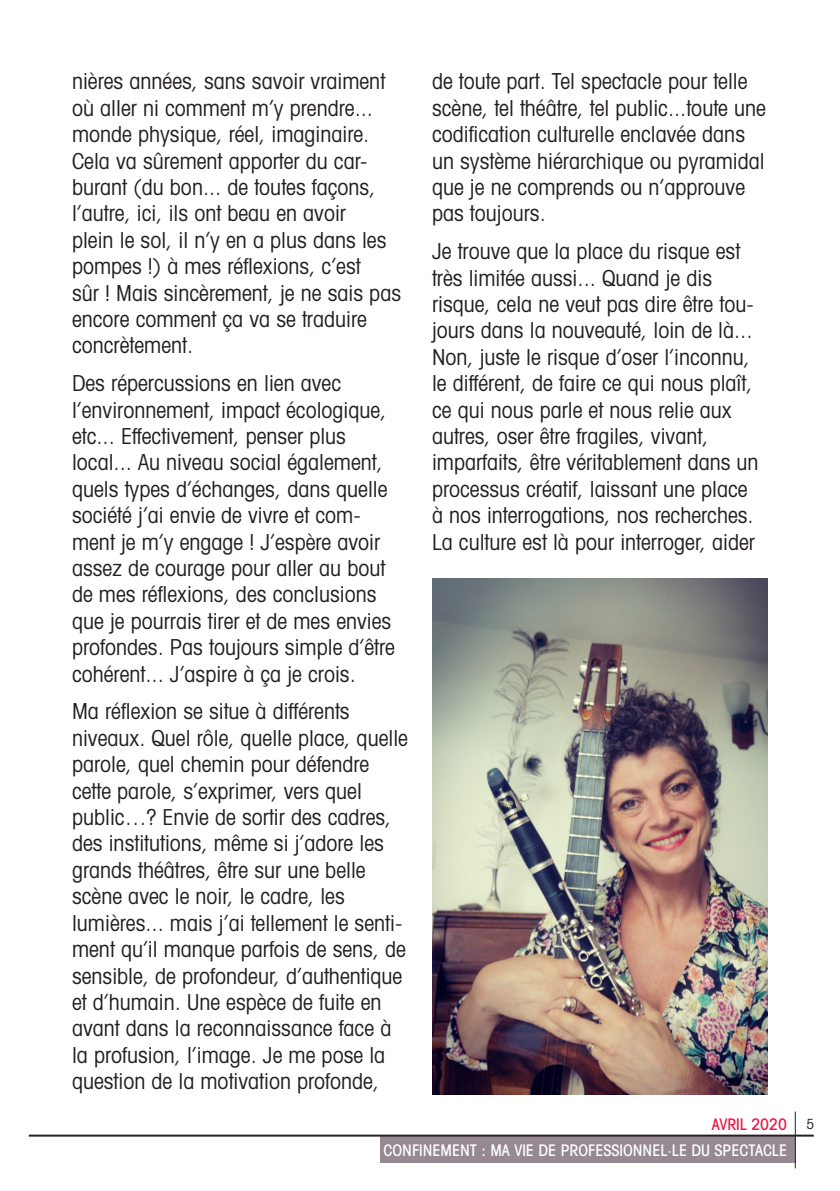
<style>
.page{position:relative;width:840px;height:1191px;background:#fff}
.page>*{position:absolute;margin:0;border:0;box-sizing:border-box;transform-origin:0 0}
.Réponses{font:condensed 22px/26.4px "Avant Garde";color:#231f20}
.t1{font:500 condensed 16px "Avant Garde";color:#fff}
.t2{font:500 condensed 16px "Avant Garde";color:#ed1845}
.s1{font-weight:400;font-size:14px;color:#252020}
</style>
<div class="page">
<img style="left:432px;top:578px;width:335px;height:516px">
<div style="left:380px;top:1135px;width:415px;height:27px;background:#968993"></div>
<hr style="left:794px;top:1111px;width:1px;height:57px;background:#252020">
<hr style="left:29px;top:1134px;width:784px;height:2px;background:#252020">
<p class="Réponses" style="left:72px;top:68px;width:330px">nières années, sans savoir vraiment où aller ni comment m’y prendre... monde physique, réel, imaginaire.<br>Cela va sûrement apporter du car&shy;burant (du bon... de toutes façons, l’autre, ici, ils ont beau en avoir<br>plein le sol, il n’y en a plus dans les pompes !) à mes réflexions, c’est<br>sûr ! Mais sincèrement, je ne sais pas encore comment ça va se traduire concrètement.</p>
<p class="Réponses" style="left:72px;top:369px;width:324px">Des répercussions en lien avec l’environnement, impact écologique, etc... Effectivement, penser plus local... Au niveau social également, quels types d’échanges, dans quelle société j’ai envie de vivre et com&shy;ment je m’y engage ! J’espère avoir assez de courage pour aller au bout de mes réflexions, des conclusions que je pourrais tirer et de mes envies profondes. Pas toujours simple d’être cohérent... J’aspire à ça je crois.</p>
<p class="Réponses" style="left:72px;top:698px;width:337px">Ma réflexion se situe à différents niveaux. Quel rôle, quelle place, quelle parole, quel chemin pour défendre cette parole, s’exprimer, vers quel public…? Envie de sortir des cadres, des institutions, même si j’adore les grands théâtres, être sur une belle scène avec le noir, le cadre, les lumières... mais j’ai tellement le senti&shy;ment qu’il manque parfois de sens, de sensible, de profondeur, d’authentique et d’humain. Une espèce de fuite en avant dans la reconnaissance face à la profusion, l’image. Je me pose la question de la motivation profonde,</p>
<p class="Réponses" style="left:432px;top:68px;width:335px">de toute part. Tel spectacle pour telle scène, tel théâtre, tel public...toute une codification culturelle enclavée dans un système hiérarchique ou pyramidal que je ne comprends ou n’approuve pas toujours.</p>
<p class="Réponses" style="left:432px;top:237px;width:328px">Je trouve que la place du risque est très limitée aussi... Quand je dis risque, cela ne veut pas dire être tou&shy;jours dans la nouveauté, loin de là...<br>Non, juste le risque d’oser l’inconnu, le différent, de faire ce qui nous plaît, ce qui nous parle et nous relie aux autres, oser être fragiles, vivant, imparfaits, être véritablement dans un processus créatif, laissant une place à nos interrogations, nos recherches.<br>La culture est là pour interroger, aider</p>
<p class="t2" style="left:711px;top:1114px;width:104px">AVRIL 2020 <span class="s1">5</span></p>
<p class="t1" style="left:383px;top:1140px;width:404px">CONFINEMENT : MA VIE DE PROFESSIONNEL·LE DU SPECTACLE</p>
</div>
